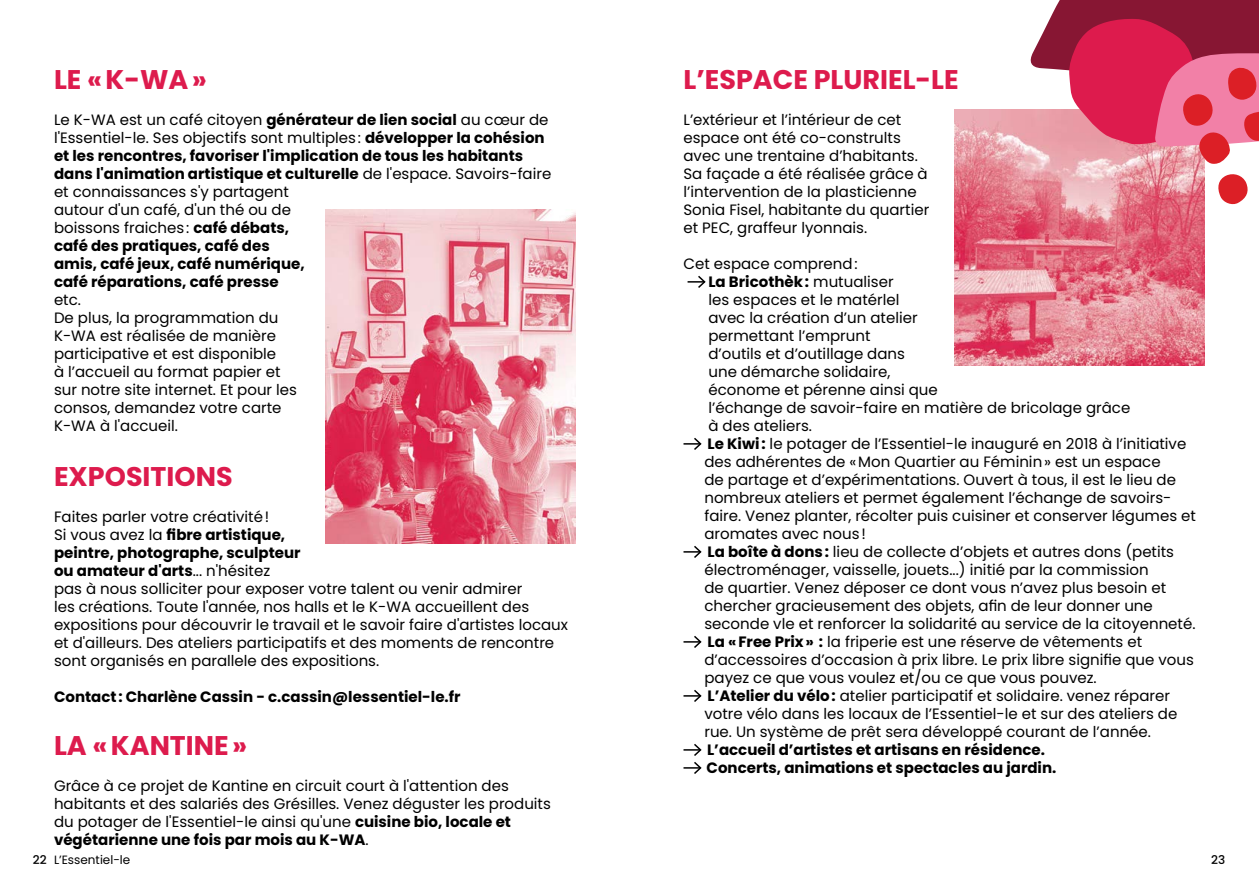
<style>
.page{position:relative;width:1259px;height:893px;background:#fff}
.page>*{position:absolute;margin:0;border:0;box-sizing:border-box;transform-origin:0 0}
.t1{font:700 27px "Poppins";color:#dd1b4d}
.t2{font:15px/18px "Poppins";color:#000}
.t3{font:700 15px/18px "Poppins";color:#000}
.t4{font:12px "Poppins";color:#000}
.t5{font:500 12px "Poppins";color:#000}
.s1{font-weight:400}
.s2{font-weight:700}
.s3{font-weight:500}
</style>
<div class="page">
<img style="left:325px;top:210px;width:250px;height:333px">
<svg style="left:687px;top:275px;width:19px;height:13px"></svg>
<svg style="left:683px;top:438px;width:19px;height:12px"></svg>
<svg style="left:683px;top:546px;width:19px;height:12px"></svg>
<svg style="left:683px;top:636px;width:19px;height:12px"></svg>
<svg style="left:683px;top:690px;width:19px;height:12px"></svg>
<svg style="left:683px;top:744px;width:19px;height:30px"></svg>
<img style="left:955px;top:109px;width:250px;height:257px">
<svg style="left:1218px;top:174px;width:30px;height:31px"></svg>
<svg style="left:1028px;top:0;width:231px;height:164px;background:#d05572"></svg>
<h1 class="t1" style="left:54px;top:64px;width:154px">LE « K-WA»</h1>
<p class="t3" style="left:54px;top:111px;width:499px"><span class="s1">Le K-WA est un café citoyen</span> générateur de lien social <span class="s1">au cœur de l'Essentiel-le. Ses objectifs sont multiples:</span> développer la cohésion et les rencontres, favoriser l'implication de tous les habitants dans l'animation artistique et culturelle <span class="s1">de l'espace. Savoirs-faire et connaissances s'y partagent<br>autour d'un café, d'un thé ou de<br>boissons fraiches:</span> café débats,<br>café des pratiques, café des<br>amis, café jeux, café numérique,<br>café réparations, café presse</p>
<p class="t2" style="left:54px;top:291px;width:244px">etc.<br>De plus, la programmation du<br>K-WA est réalisée de manière participative et est disponible<br>à l’accueil au format papier et sur notre site internet. Et pour les consos, demandez votre carte<br>K-WA à l'accueil.</p>
<h1 class="t1" style="left:54px;top:461px;width:180px">EXPOSITIONS</h1>
<p class="t2" style="left:54px;top:507px;width:515px">Faites parler votre créativité!<br>Si vous avez la <span class="s2">fibre artistique,<br>peintre, photographe, sculpteur<br>ou amateur d'arts</span>... n'hésitez<br>pas à nous solliciter pour exposer votre talent ou venir admirer<br>les créations. Toute l'année, nos halls et le K-WA accueillent des expositions pour découvrir le travail et le savoir faire d'artistes locaux et d'ailleurs. Des ateliers participatifs et des moments de rencontre sont organisés en parallele des expositions.</p>
<p class="t3" style="left:54px;top:687px;width:408px">Contact : Charlène Cassin - c.cassin@lessentiel-le.fr</p>
<h1 class="t1" style="left:54px;top:730px;width:195px">LA « KANTINE»</h1>
<p class="t2" style="left:54px;top:777px;width:498px">Grâce à ce projet de Kantine en circuit court à l'attention des habitants et des salariés des Grésilles. Venez déguster les produits du potager de l'Essentiel-le ainsi qu'une <span class="s2">cuisine bio, locale et végétarienne une fois par mois au K-WA</span>.</p>
<h1 class="t1" style="left:683px;top:64px;width:277px">L’ESPACE PLURIEL-LE</h1>
<p class="t2" style="left:683px;top:111px;width:247px">L’extérieur et l’intérieur de cet espace ont été co-constrults avec une trentaine d’habitants.<br>Sa façade a été réalisée grâce à l’intervention de la plasticienne<br>Sonia Fisel, habitante du quartier et PEC, graffeur lyonnais.</p>
<p class="t2" style="left:704px;top:255px;width:493px;text-indent:-21px">Cet espace comprend:<br><span class="s2">La Bricothèk:</span> mutualiser<br>les espaces et le matérlel<br>avec la création d’un atelier<br>permettant l’emprunt<br>d’outils et d’outillage dans<br>une démarche solidaire,<br>économe et pérenne ainsi que<br>l’échange de savoir-faire en matière de bricolage grâce<br>à des ateliers.<br><span class="s2">Le Kiwi:</span> le potager de l’Essentiel-le inauguré en 2018 à l’initiative des adhérentes de «Mon Quartier au Féminin» est un espace<br>de partage et d’expérimentations. Ouvert à tous, il est le lieu de nombreux ateliers et permet également l’échange de savoirs&shy;faire. Venez planter, récolter puis cuisiner et conserver légumes et aromates avec nous!<br><span class="s2">La boîte à dons:</span> lieu de collecte d’objets et autres dons (petits électroménager, vaisselle, jouets...) initié par la commission<br>de quartier. Venez déposer ce dont vous n’avez plus besoin et chercher gracieusement des objets, afin de leur donner une seconde vle et renforcer la solidarité au service de la citoyenneté.<br><span class="s2">La « Free Prix » :</span> la friperie est une réserve de vêtements et d’accessoires d’occasion à prix libre. Le prix libre signifie que vous payez ce que vous voulez et/ou ce que vous pouvez.<br><span class="s2">L’Atelier du vélo:</span> atelier participatif et solidaire. venez réparer votre vélo dans les locaux de l’Essentiel-le et sur des ateliers de rue. Un système de prêt sera développé courant de l’année.</p>
<p class="t3" style="left:706px;top:741px;width:351px">L’accueil d’artistes et artisans en résidence.<br>Concerts, animations et spectacles au jardin.</p>
<p class="t4" style="left:33px;top:853px;width:99px"><span class="s3">22</span> L’Essentiel-le</p>
<p class="t5" style="left:1211px;top:853px;width:16px">23</p>
</div>
